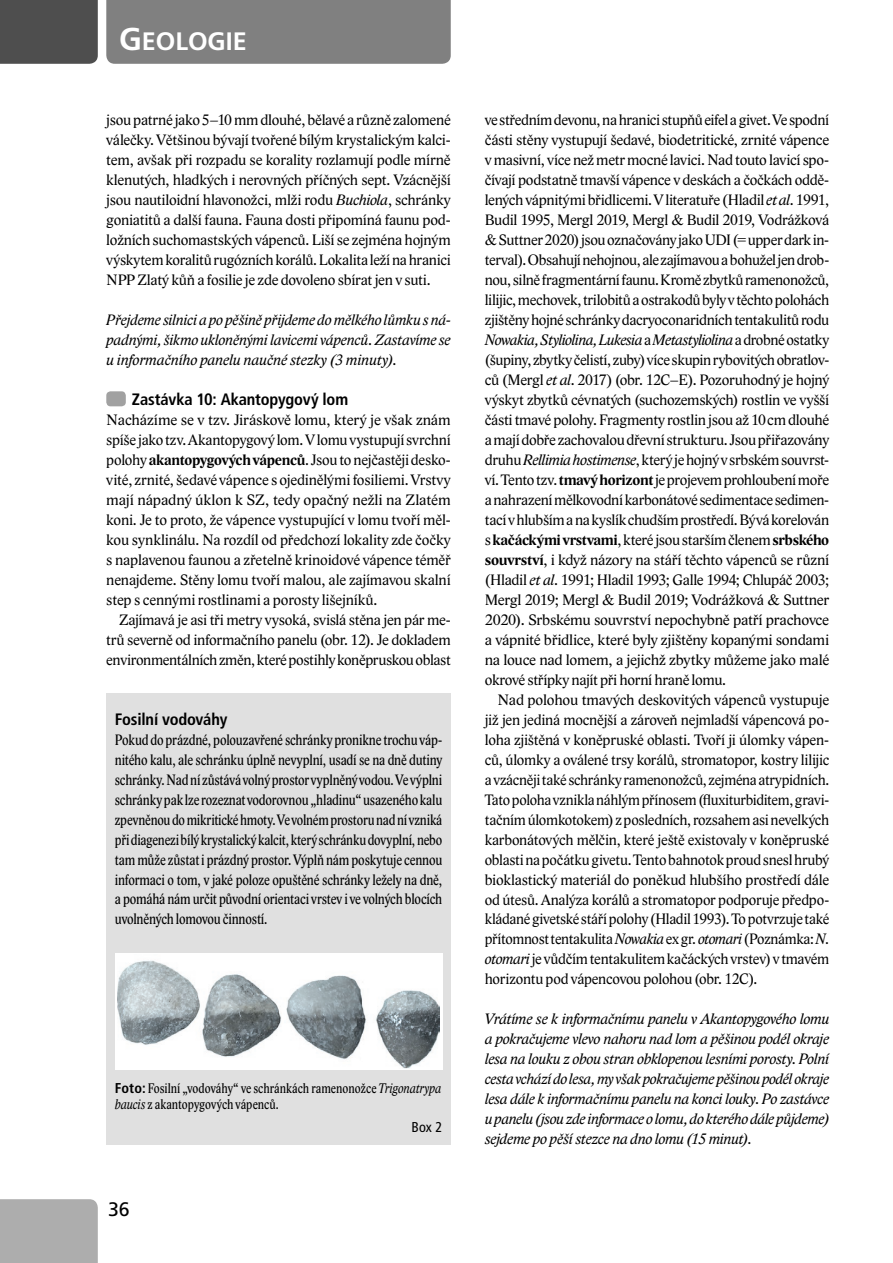
<style>
.page{position:relative;width:893px;height:1263px;background:#fff}
.page>*{position:absolute;margin:0;border:0;box-sizing:border-box;transform-origin:0 0}
.t1{font:25.2px "Frutiger LT Com Bold SC800";color:#fff}
.t2{font:19.5px "Frutiger LT Com";color:#000}
.t3{font:700 condensed 16.5px "Frutiger LT Com";letter-spacing:-.01em;color:#000}
.t4{font:15.45px/20px "Lido STF";letter-spacing:-.015em;color:#000;text-align:justify}
.t5{font:15.45px/20px "Lido STF Cond";letter-spacing:-.01em;color:#000;text-align:justify}
.t6{font:italic 15.45px/20px "Lido STF";letter-spacing:-.015em;color:#000;text-align:justify}
.t7{font:15.45px/20px "Lido STF";letter-spacing:-.015em;color:#000001;text-align:justify}
.t8{font:14.25px/16.8px "Lido STF Cond";letter-spacing:.005em;color:#000}
.t9{font:condensed 14.25px "Frutiger LT Com";color:#000}
.s1{font-size:31.5px}
.s2{font-style:italic}
.s3{font-weight:700}
.s4{font-family:"Frutiger LT Com";font-weight:700;font-stretch:condensed}
.s5{font-family:"Lido STF";font-style:italic}
</style>
<div class="page">
<div style="left:0;top:0;width:98px;height:64px;background:#4e4e4e"></div>
<div style="left:0;top:1199px;width:98px;height:64px;background:#adadad"></div>
<div style="left:106px;top:391px;width:20px;height:15px;background:#a1a1a1;border-radius:4px"></div>
<div style="left:106px;top:0;width:345px;height:64px;background:#808080"></div>
<div style="left:106px;top:693px;width:345px;height:451px;background:#e0e0e0"></div>
<div style="left:115px;top:953px;width:327px;height:117px;background:#fff"></div>
<img style="left:118px;top:960px;width:321px;height:109px">
<h1 class="t1" style="left:119px;top:27px;width:129px"><span class="s1">G</span>EOLOGIE</h1>
<p class="t7" style="left:106px;top:110px;width:346px">jsou patrné jako 5<span class="s2">–</span>10mm dlouhé, bělavé a různě zalomené válečky. Většinou bývají tvořené bílým krystalickým kalci&shy;tem, avšak při rozpadu se korality rozlamují podle mírně klenutých, hladkých i nerovných příčných sept. Vzácnější jsou nautiloidní hlavonožci, mlži rodu <span class="s2">Buchiola</span>, schránky goniatitů a další fauna. Fauna dosti připomíná faunu pod&shy;ložních suchomastských vápenců. Liší se zejména hojným výskytem koralitů rugózních korálů. Lokalita leží nahranici NPP Zlatý kůň a fosilie je zde dovoleno sbírat jen v suti.</p>
<p class="t6" style="left:106px;top:310px;width:346px">Přejdeme silnici a po pěšině přijdeme domělkého lůmku s ná&shy;padnými, šikmo ukloněnými lavicemi vápenců. Zastavíme se u informačního panelu naučné stezky (3 minuty).</p>
<p class="t3" style="left:132px;top:389px;width:218px">Zastávka 10: Akantopygový lom</p>
<p class="t4" style="left:106px;top:410px;width:346px">Nacházíme se v tzv. Jiráskově lomu, který je však znám spíše jako tzv. Akantopygový lom. Vlomu vystupují svrchní polohy <span class="s3">akantopygových vápenců</span>. Jsou to nejčastěji desko&shy;vité, zrnité, šedavé vápence s ojedinělými fosiliemi. Vrstvy mají nápadný úklon k SZ, tedy opačný nežli na Zlatém koni. Je to proto, že vápence vystupující v lomu tvoří měl&shy;kou synklinálu. Na rozdíl od předchozí lokality zde čočky s naplavenou faunou a zřetelně krinoidové vápence téměř nenajdeme. Stěny lomu tvoří malou, ale zajímavou skalní step s cennými rostlinami a porosty lišejníků.</p>
<p class="t4" style="left:106px;top:610px;width:346px;text-indent:13px">Zajímavá je asi tři metry vysoká, svislá stěna jen pár me&shy;trů severně od informačního panelu (obr. 12). Je dokladem environmentálních změn, které postihly koněpruskou oblast</p>
<p class="t3" style="left:115px;top:709px;width:114px">Fosilní vodováhy</p>
<p class="t5" style="left:115px;top:730px;width:329px">Pokud do prázdné, polouzavřené schránky pronikne trochu váp&shy;nitého kalu, ale schránku úplně nevyplní, usadí se na dně dutiny schránky. Nad ní zůstává volný prostor vyplněný vodou. Vevýplni schránky pak lze rozeznat vodorovnou „hladinu“ usazeného kalu zpevněnou domikritické hmoty. Vevolném prostoru nad ní vzniká při diagenezi bílý krystalický kalcit, který schránku dovyplní, nebo tam může zůstat i prázdný prostor. Výplň nám poskytuje cennou informaci o tom, v jaké poloze opuštěné schránky ležely na dně, a pomáhá nám určit původní orientaci vrstev ivevolných blocích uvolněných lomovou činností.</p>
<p class="t8" style="left:115px;top:1079px;width:328px"><span class="s4">Foto:</span> Fosilní „vodováhy“ veschránkách ramenonožce <span class="s5">Trigonatrypa baucis</span> zakantopygových vápenců.</p>
<p class="t9" style="left:412px;top:1119px;width:32px">Box 2</p>
<p class="t2" style="left:108px;top:1197px;width:23px">36</p>
<p class="t4" style="left:485px;top:110px;width:346px">vestředním devonu, nahranici stupňů eifel agivet. Vespodní části stěny vystupují šedavé, biodetritické, zrnité vápence v masivní, více než metr mocné lavici. Nad touto lavicí spo&shy;čívají podstatně tmavší vápence v deskách a čočkách oddě&shy;lených vápnitými břidlicemi. Vliteratuře (Hladil <span class="s2">et al.</span> 1991, Budil 1995, Mergl 2019, Mergl &amp; Budil 2019, Vodrážková &amp;Suttner 2020) jsou označovány jako UDI (= upper dark in&shy;terval). Obsahují nehojnou, ale zajímavou abohužel jen drob&shy;nou, silně fragmentární faunu. Kromě zbytků ramenonožců, lilijic, mechovek, trilobitů aostrakodů byly vtěchto polohách zjištěny hojné schránky dacryoconaridních tentakulitů rodu <span class="s2">Nowakia, Styliolina, Lukesia</span> a<span class="s2">Metastyliolina</span> adrobné ostatky (šupiny, zbytky čelistí, zuby) více skupin rybovitých obratlov&shy;ců (Mergl <span class="s2">et al</span>. 2017) (obr. 12C–E). Pozoruhodný je hojný výskyt zbytků cévnatých (suchozemských) rostlin ve vyšší části tmavé polohy. Fragmenty rostlin jsou až 10cm dlouhé amají dobře zachovalou dřevní strukturu. Jsou přiřazovány druhu <span class="s2">Rellimia hostimense</span>, který je hojný vsrbském souvrst&shy;ví. Tento tzv. <span class="s3">tmavý horizont</span> je projevem prohloubení moře anahrazení mělkovodní karbonátové sedimentace sedimen&shy;tací vhlubším anakyslík chudším prostředí. Bývá korelován s<span class="s3">kačáckými vrstvami</span>, které jsou starším členem <span class="s3">srbského souvrství</span>, i když názory na stáří těchto vápenců se různí (Hladil <span class="s2">et al.</span> 1991; Hladil 1993; Galle 1994; Chlupáč 2003; Mergl 2019; Mergl &amp; Budil 2019; Vodrážková &amp; Suttner 2020). Srbskému souvrství nepochybně patří prachovce a vápnité břidlice, které byly zjištěny kopanými sondami na louce nad lomem, a jejichž zbytky můžeme jako malé okrové střípky najít při horní hraně lomu.</p>
<p class="t4" style="left:485px;top:690px;width:346px;text-indent:13px">Nad polohou tmavých deskovitých vápenců vystupuje již jen jediná mocnější a zároveň nejmladší vápencová po&shy;loha zjištěná v koněpruské oblasti. Tvoří ji úlomky vápen&shy;ců, úlomky a oválené trsy korálů, stromatopor, kostry lilijic avzácněji také schránky ramenonožců, zejména atrypidních.<br>Tato poloha vznikla náhlým přínosem (fluxiturbiditem, gravi&shy;tačním úlomkotokem) zposledních, rozsahem asi nevelkých karbonátových mělčin, které ještě existovaly v koněpruské oblasti napočátku givetu. Tento bahnotok proud snesl hrubý bioklastický materiál do poněkud hlubšího prostředí dále od útesů. Analýza korálů a stromatopor podporuje předpo&shy;kládané givetské stáří polohy (Hladil 1993). To potvrzuje také přítomnost tentakulita <span class="s2">Nowakia</span> ex gr<span class="s2">. otomari</span> (Poznámka: <span class="s2">N. otomari</span> je vůdčím tentakulitem kačáckých vrstev) v tmavém horizontu pod vápencovou polohou (obr. 12C).</p>
<p class="t6" style="left:485px;top:1009px;width:346px">Vrátíme se k informačnímu panelu v Akantopygového lomu a pokračujeme vlevo nahoru nad lom a pěšinou podél okraje lesa na louku z obou stran obklopenou lesními porosty. Polní cesta vchází do lesa, my však pokračujeme pěšinou podél okraje lesa dále k informačnímu panelu na konci louky. Po zastávce upanelu (jsou zde informace o lomu, do kterého dále půjdeme) sejdeme po pěší stezce na dno lomu (15 minut).</p>
</div>
